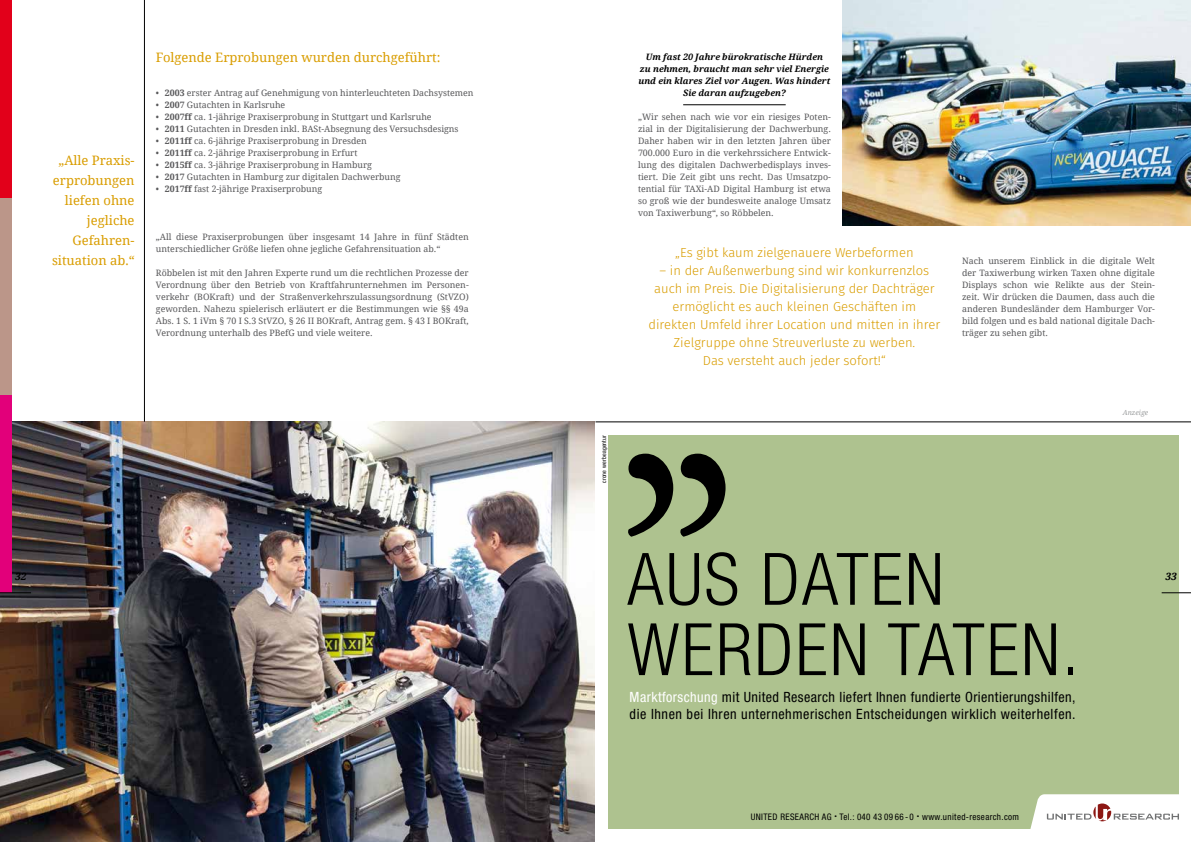
<style>
.page{position:relative;width:1191px;height:842px;background:#fff}
.page>*{position:absolute;margin:0;border:0;box-sizing:border-box;transform-origin:0 0}
.t1{font:300 condensed 72.4px/70.3px "Helvetica Neue";letter-spacing:.03em;color:#000}
.t2{font:condensed 14.1px/17px "Helvetica Neue";letter-spacing:.03em;color:#000}
.t3{font:300 13px/18px "Fira Sans";color:#d99d00;text-align:center}
.t4{font:13px/20px "Noto Serif";color:#d99d00;text-align:right}
.t5{font:italic 700 10px "Noto Serif";color:#000}
.t6{font:condensed 9px "Helvetica Neue";letter-spacing:.04em;color:#000}
.t7{font:8.8px/12px "Droid Serif";color:#58585a;text-align:justify}
.t8{font:italic 700 8.8px/12px "Droid Serif";color:#000;text-align:center}
.t9{font:italic 7px "Droid Serif";color:#9c9e9f}
.t10{font:condensed 6px "Helvetica Neue";letter-spacing:.03em;color:#000}
.s1{font-weight:700}
.s2{color:#fff}
</style>
<div class="page">
<img style="left:0;top:422px;width:595px;height:420px">
<hr style="left:144px;top:0;width:1px;height:422px;background:#000">
<img style="left:842px;top:0;width:349px;height:226px">
<hr style="left:683px;top:105px;width:102px;height:1px;background:#000">
<div style="left:609px;top:435px;width:570px;height:393px;background:#aec28f"></div>
<svg style="left:628px;top:454px;width:97px;height:83px"></svg>
<svg style="left:1020px;top:794px;width:159px;height:35px;background:#ebeae5"></svg>
<hr style="left:595px;top:422px;width:596px;height:1px;background:#000">
<hr style="left:1161px;top:592px;width:30px;height:1px;background:#000">
<div style="left:0;top:0;width:12px;height:199px;background:#e2001a"></div>
<div style="left:0;top:198px;width:12px;height:198px;background:#bb9689"></div>
<div style="left:0;top:395px;width:12px;height:197px;background:#e2007a"></div>
<hr style="left:0;top:592px;width:31px;height:1px;background:#000">
<h3 class="t4" style="left:52px;top:150px;width:84px">„Alle Praxis&shy;erprobungen liefen ohne jegliche<br>Gefahren&shy;situation ab.“</h3>
<h3 class="t4" style="left:156px;top:47px;width:286px">Folgende Erprobungen wurden durchgeführt:</h3>
<p class="t7" style="left:156px;top:87px;width:319px">• <span class="s1">2003</span> erster Antrag auf Genehmigung von hinterleuchteten Dachsystemen</p>
<p class="t7" style="left:156px;top:99px;width:131px">• <span class="s1">2007</span> Gutachten in Karlsruhe</p>
<p class="t7" style="left:156px;top:111px;width:277px">• <span class="s1">2007ff</span> ca. 1-jährige Praxiserprobung in Stuttgart und Karlsruhe</p>
<p class="t7" style="left:156px;top:123px;width:304px">• <span class="s1">2011</span> Gutachten in Dresden inkl. BASt-Absegnung des Versuchsdesigns</p>
<p class="t7" style="left:156px;top:135px;width:212px">• <span class="s1">2011ff</span> ca. 6-jährige Praxiserprobung in Dresden</p>
<p class="t7" style="left:156px;top:147px;width:203px">• <span class="s1">2011ff</span> ca. 2-jährige Praxiserprobung in Erfurt</p>
<p class="t7" style="left:156px;top:159px;width:217px">• <span class="s1">2015ff</span> ca. 3-jährige Praxiserprobung in Hamburg</p>
<p class="t7" style="left:156px;top:171px;width:246px">• <span class="s1">2017</span> Gutachten in Hamburg zur digitalen Dachwerbung</p>
<p class="t7" style="left:156px;top:183px;width:168px">• <span class="s1">2017ff</span> fast 2-jährige Praxiserprobung</p>
<p class="t7" style="left:156px;top:231px;width:314px">„All diese Praxiserprobungen über insgesamt 14 Jahre in fünf Städten unterschiedlicher Größe liefen ohne jegliche Gefahrensituation ab.“</p>
<p class="t7" style="left:156px;top:267px;width:314px">Röbbelen ist mit den Jahren Experte rund um die rechtlichen Prozesse der Verordnung über den Betrieb von Kraftfahrunternehmen im Personen&shy;verkehr (BOKraft) und der Straßenverkehrszulassungsordnung (StVZO) geworden. Nahezu spielerisch erläutert er die Bestimmungen wie §§ 49a Abs. 1 S. 1 iVm § 70 I S.3 StVZO, § 26 II BOKraft, Antrag gem. § 43 I BOKraft, Verordnung unterhalb des PBefG und viele weitere.</p>
<p class="t10" style="left:600px;top:483px;width:50px;rotate:-90deg">crone werbeagentur</p>
<p class="t8" style="left:638px;top:51px;width:193px">Um fast 20 Jahre bürokratische Hürden<br>zu nehmen, braucht man sehr viel Energie und ein klares Ziel vor Augen. Was hindert Sie daran aufzugeben?</p>
<p class="t7" style="left:638px;top:111px;width:194px">„Wir sehen nach wie vor ein riesiges Poten&shy;zial in der Digitalisierung der Dachwerbung.<br>Daher haben wir in den letzten Jahren über 700.000 Euro in die verkehrssichere Entwick&shy;lung des digitalen Dachwerbedisplays inves&shy;tiert. Die Zeit gibt uns recht. Das Umsatzpo&shy;tential für TAXi-AD Digital Hamburg ist etwa so groß wie der bundesweite analoge Umsatz von Taxiwerbung“, so Röbbelen.</p>
<h3 class="t3" style="left:675px;top:244px;width:240px">„Es gibt kaum zielgenauere Werbeformen</h3>
<p class="t3" style="left:648px;top:262px;width:293px">– in der Außenwerbung sind wir konkurrenzlos auch im Preis. Die Digitalisierung der Dachträger ermöglicht es auch kleinen Geschäften im direkten Umfeld ihrer Location und mitten in ihrer Zielgruppe ohne Streuverluste zu werben.<br>Das versteht auch jeder sofort!“</p>
<p class="t7" style="left:962px;top:255px;width:194px">Nach unserem Einblick in die digitale Welt der Taxiwerbung wirken Taxen ohne digitale Displays schon wie Relikte aus der Stein&shy;zeit. Wir drücken die Daumen, dass auch die anderen Bundesländer dem Hamburger Vor&shy;bild folgen und es bald national digitale Dach&shy;träger zu sehen gibt.</p>
<p class="t9" style="left:1122px;top:408px;width:27px">Anzeige</p>
<h1 class="t1" style="left:627px;top:543px;width:453px">AUS DATEN<br>WERDEN TATEN.</h1>
<h2 class="t2" style="left:629px;top:689px;width:447px"><span class="s2">Marktforschung</span> mit United Research liefert Ihnen fundierte Orientierungshilfen, die Ihnen bei Ihren unternehmerischen Entscheidungen wirklich weiterhelfen.</h2>
<p class="t5" style="left:15px;top:569px;width:13px">32</p>
<p class="t5" style="left:1165px;top:569px;width:13px">33</p>
<p class="t6" style="left:750px;top:811px;width:270px">UNITED RESEARCH AG <sup>•</sup> Tel.: 040 43 09 66 - 0 <sup>•</sup> www.united-research.com</p>
</div>
